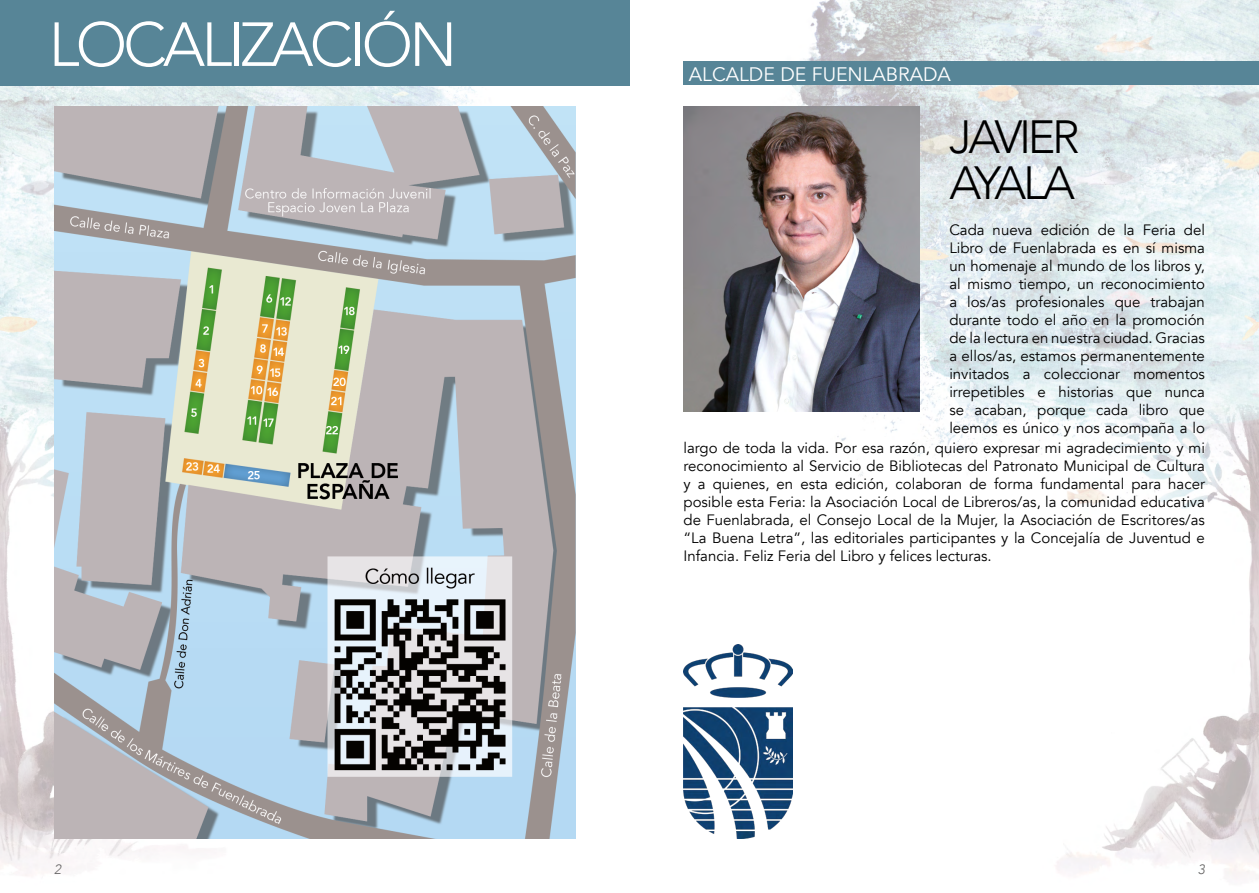
<style>
.page{position:relative;width:1259px;height:893px;background:#fff}
.page>*{position:absolute;margin:0;border:0;box-sizing:border-box;transform-origin:0 0}
.t1{font:300 61.5px "Avenir";letter-spacing:-.06em;color:#fff}
.t2{font:300 46.5px/46.5px "Avenir";letter-spacing:-.07em;color:#000}
.t3{font:19.5px "Avenir";color:#fff}
.t4{font:15px/18px "Avenir";color:#000;text-align:justify}
.t5{font:italic 300 13.5px "Avenir";color:#646363}
</style>
<div class="page">
<img style="left:0;top:0;width:1259px;height:880px">
<img style="left:54px;top:106px;width:521px;height:733px">
<div style="left:0;top:0;width:629px;height:85px;background:#578597"></div>
<div style="left:683px;top:61px;width:576px;height:24px;background:#578597"></div>
<img style="left:683px;top:106px;width:236px;height:305px">
<img style="left:683px;top:644px;width:109px;height:194px">
<h1 class="t1" style="left:49px;top:8px;width:410px">LOCALIZACIÓN</h1>
<h3 class="t3" style="left:689px;top:62px;width:263px">ALCALDE DE FUENLABRADA</h3>
<h2 class="t2" style="left:949px;top:114px;width:132px">JAVIER<br>AYALA</h2>
<p class="t4" style="left:949px;top:221px;width:257px">Cada nueva edición de la Feria del Libro de Fuenlabrada es en sí misma un homenaje al mundo de los libros y, al mismo tiempo, un reconocimiento a los/as profesionales que trabajan durante todo el año en la promoción de la lectura en nuestra ciudad. Gracias a ellos/as, estamos permanentemente invitados a coleccionar momentos irrepetibles e historias que nunca se acaban, porque cada libro que leemos es único y nos acompaña a lo</p>
<p class="t4" style="left:683px;top:439px;width:523px">largo de toda la vida. Por esa razón, quiero expresar mi agradecimiento y mi reconocimiento al Servicio de Bibliotecas del Patronato Municipal de Cultura y a quienes, en esta edición, colaboran de forma fundamental para hacer posible esta Feria: la Asociación Local de Libreros/as, la comunidad educativa de Fuenlabrada, el Consejo Local de la Mujer, la Asociación de Escritores/as “La Buena Letra”, las editoriales participantes y la Concejalía de Juventud e Infancia. Feliz Feria del Libro y felices lecturas.</p>
<p class="t5" style="left:54px;top:861px;width:9px">2</p>
<p class="t5" style="left:1198px;top:861px;width:9px">3</p>
</div>
